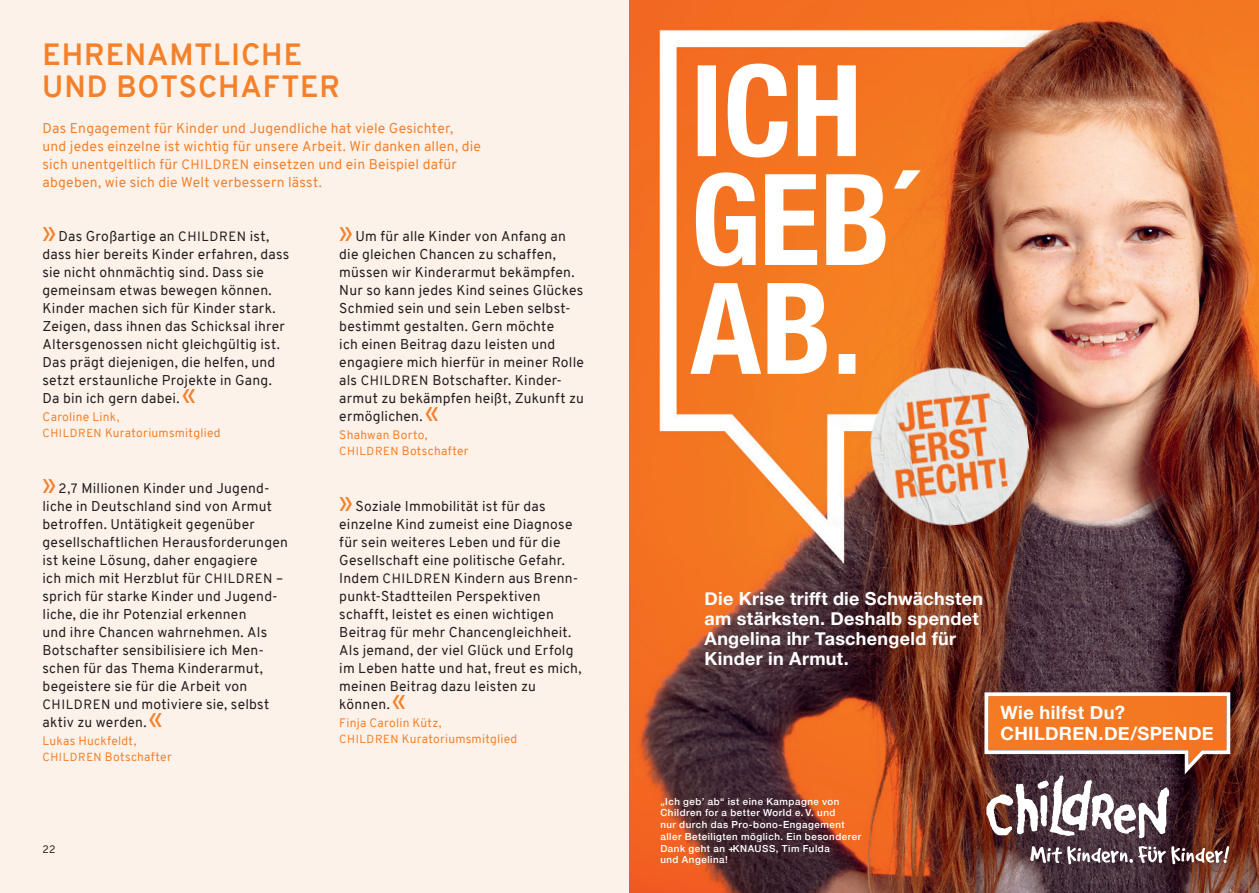
<style>
.page{position:relative;width:1259px;height:893px;background:#fff}
.page>*{position:absolute;margin:0;border:0;box-sizing:border-box;transform-origin:0 0}
.t1{font:700 30px/31.5px "Overpass";letter-spacing:.03em;color:#f4812a}
.t2{font:700 18.3px/21px "Helvetica Neue";letter-spacing:.02em;color:#fff}
.t3{font:700 18px/20.2px "Helvetica Neue";letter-spacing:.015em;color:#fff}
.t4{font:13.8px/18px "Overpass";letter-spacing:.015em;color:#231f20}
.t5{font:13.8px/18px "Overpass";letter-spacing:.015em;color:#f4812a}
.t6{font:12px/16.5px "Overpass";letter-spacing:.02em;color:#f4812a}
.t7{font:10.5px "Overpass";color:#231f20}
.t8{font:500 9.75px/11.7px "Helvetica Neue";letter-spacing:.055em;color:#fff}
.s1{font-size:13.2px}
.s2{font-size:27px;color:#f4812a}
.s3{font-size:11.4px}
</style>
<div class="page">
<div style="left:0;top:0;width:629px;height:893px;background:#fdf2ea"></div>
<img style="left:629px;top:0;width:630px;height:893px">
<img style="left:862px;top:359px;width:174px;height:175px">
<svg style="left:1030px;top:846px;width:199px;height:18px"></svg>
<svg style="left:982px;top:690px;width:250px;height:148px;background:#a5694d"></svg>
<svg style="left:690px;top:283px;width:165px;height:91px"></svg>
<svg style="left:697px;top:64px;width:159px;height:94px"></svg>
<svg style="left:696px;top:170px;width:224px;height:96px"></svg>
<h1 class="t1" style="left:42px;top:39px;width:299px">EHRENAMTLICHE<br>UND BOTSCHAFTER</h1>
<p class="t5" style="left:43px;top:119px;width:440px">Das Engagement für Kinder und Jugendliche hat viele Gesichter,<br>und jedes einzelne ist wichtig für unsere Arbeit. Wir danken allen, die sich unentgeltlich für <span class="s1">CHILDREN</span> einsetzen und ein Beispiel dafür abgeben, wie sich die Welt verbessern lässt.</p>
<p class="t4" style="left:43px;top:227px;width:248px"><span class="s2">»</span>Das Großartige an <span class="s1">CHILDREN</span> ist, dass hier bereits Kinder erfahren, dass sie nicht ohnmächtig sind. Dass sie gemeinsam etwas bewegen können.<br>Kinder machen sich für Kinder stark.<br>Zeigen, dass ihnen das Schicksal ihrer Altersgenossen nicht gleichgültig ist.<br>Das prägt diejenigen, die helfen, und setzt erstaunliche Projekte in Gang.<br>Da bin ich gern dabei.<span class="s2">«</span></p>
<p class="t6" style="left:43px;top:408px;width:180px">Caroline Link,<br><span class="s3">CHILDREN</span> Kuratoriumsmitglied</p>
<p class="t4" style="left:43px;top:479px;width:247px"><span class="s2">»</span> <span class="s1">2,7</span> Millionen Kinder und Jugend&shy;liche in Deutschland sind von Armut betroffen. Untätigkeit gegenüber gesellschaftlichen Herausforderungen ist keine Lösung, daher engagiere<br>ich mich mit Herzblut für <span class="s1">CHILDREN</span> – sprich für starke Kinder und Jugend&shy;liche, die ihr Potenzial erkennen<br>und ihre Chancen wahrnehmen. Als Botschafter sensibilisiere ich Men&shy;schen für das Thema Kinderarmut, begeistere sie für die Arbeit von <span class="s1">CHILDREN</span> und motiviere sie, selbst aktiv zu werden.<span class="s2">«</span></p>
<p class="t6" style="left:43px;top:732px;width:131px">Lukas Huckfeldt,<br><span class="s3">CHILDREN</span> Botschafter</p>
<p class="t4" style="left:339px;top:227px;width:246px"><span class="s2">»</span>Um für alle Kinder von Anfang an die gleichen Chancen zu schaffen, müssen wir Kinderarmut bekämpfen.<br>Nur so kann jedes Kind seines Glückes Schmied sein und sein Leben selbst&shy;bestimmt gestalten. Gern möchte<br>ich einen Beitrag dazu leisten und engagiere mich hierfür in meiner Rolle als <span class="s1">CHILDREN</span> Botschafter. Kinder&shy;armut zu bekämpfen heißt, Zukunft zu ermöglichen.<span class="s2">«</span></p>
<p class="t6" style="left:339px;top:426px;width:131px">Shahwan Borto,<br><span class="s3">CHILDREN</span> Botschafter</p>
<p class="t4" style="left:339px;top:497px;width:244px"><span class="s2">»</span> Soziale Immobilität ist für das einzelne Kind zumeist eine Diagnose für sein weiteres Leben und für die Gesellschaft eine politische Gefahr.<br>Indem <span class="s1">CHILDREN</span> Kindern aus Brenn&shy;punkt-Stadtteilen Perspektiven schafft, leistet es einen wichtigen Beitrag für mehr Chancengleichheit.<br>Als jemand, der viel Glück und Erfolg im Leben hatte und hat, freut es mich, meinen Beitrag dazu leisten zu können.<span class="s2">«</span></p>
<p class="t6" style="left:339px;top:714px;width:180px">Finja Carolin Kütz,<br><span class="s3">CHILDREN</span> Kuratoriumsmitglied</p>
<p class="t7" style="left:43px;top:841px;width:15px">22</p>
<h3 class="t3" style="left:704px;top:587px;width:280px">Die Krise trifft die Schwächsten am stärksten. Deshalb spendet<br>Angelina ihr Taschengeld für<br>Kinder in Armut.</h3>
<h2 class="t2" style="left:1000px;top:701px;width:215px">Wie hilfst Du?<br>CHILDREN.DE/SPENDE</h2>
<p class="t8" style="left:660px;top:795px;width:202px">„Ich geb’ ab“ ist eine Kampagne von<br>Children for a better World e. V. und<br>nur durch das Pro-bono-Engagement aller Beteiligten möglich. Ein besonderer<br>Dank geht an +KNAUSS, Tim Fulda<br>und Angelina!</p>
</div>
